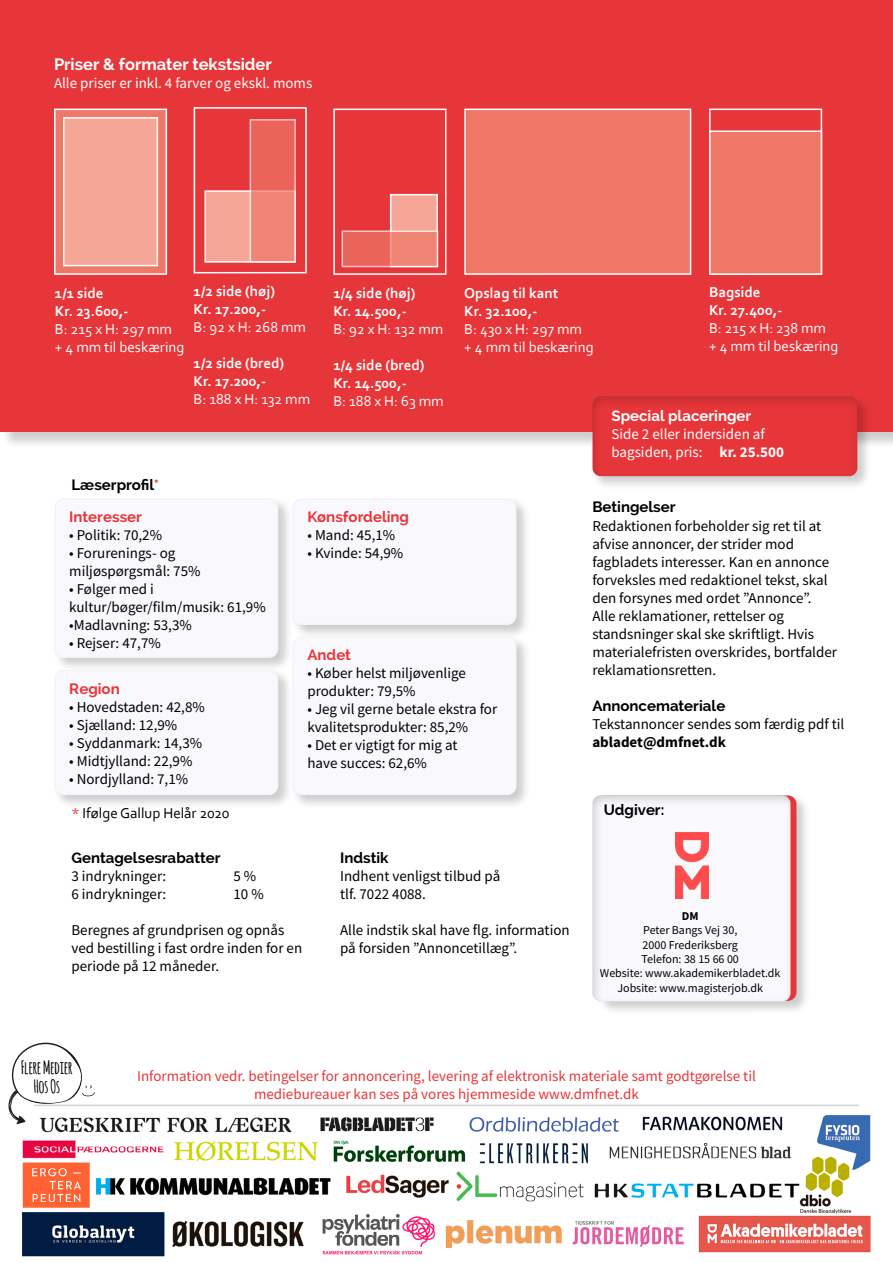
<style>
.page{position:relative;width:893px;height:1263px;background:#fff}
.page>*{position:absolute;margin:0;border:0;box-sizing:border-box;transform-origin:0 0}
.t1{font:700 18px/19.5px "Amatic";color:#000;text-align:center}
.t2{font:700 16.5px "Raleway";color:#fff}
.t3{font:15px/18px "Mada";color:#000}
.t4{font:700 15px/18px "Corbel";color:#fff}
.t5{font:15px/18px "Mada";color:#e7363a;text-align:center}
.t6{font:15px/18px "Corbel";color:#fff}
.t7{font:15px/18px "Mada";color:#fff}
.t8{font:700 15px "Raleway";color:#000}
.t9{font:700 15px "Raleway";color:#e7363a}
.t10{font:15px "Corbel";color:#000}
.t11{font:700 15px "Raleway";color:#fff}
.t12{font:700 15px "Mada";color:#000}
.t13{font:12px/14.4px "Mada";color:#000;text-align:center}
.t14{font:700 12px "Mada";color:#000}
.s1{color:#e7363a}
.s2{font-weight:700}
</style>
<div class="page">
<div style="left:1px;top:1px;width:892px;height:448px;background:#000;opacity:.2"></div>
<div style="left:0;top:0;width:893px;height:432px;background:#e7363a"></div>
<hr style="left:34px;top:1104px;width:825px;height:2px;background:#d4d4d6">
<div style="left:54px;top:109px;width:113px;height:166px;background:#ee7768;border:2px solid #fff"></div>
<div style="left:63px;top:117px;width:95px;height:149px;background:#f5a696;border:2px solid #fff"></div>
<div style="left:194px;top:107px;width:113px;height:166px;border:2px solid #fff"></div>
<div style="left:204px;top:190px;width:92px;height:73px;background:#f5a696;border:2px solid #fff"></div>
<div style="left:709px;top:109px;width:113px;height:166px;border:2px solid #fff"></div>
<div style="left:709px;top:130px;width:113px;height:145px;background:#ee7768;border:2px solid #fff"></div>
<div style="left:390px;top:194px;width:48px;height:73px;background:#f5a696;border:2px solid #fff"></div>
<div style="left:333px;top:109px;width:113px;height:166px;border:2px solid #fff"></div>
<div style="left:464px;top:109px;width:227px;height:166px;background:#ee7768;border:2px solid #fff"></div>
<svg style="left:250px;top:119px;width:46px;height:144px;background:#ee7c70"></svg>
<svg style="left:342px;top:230px;width:96px;height:37px;background:#ee7e73"></svg>
<div style="left:590px;top:394px;width:282px;height:96px;background:#000;opacity:.2"></div>
<div style="left:579px;top:384px;width:290px;height:93px;background:#000;opacity:.2"></div>
<div style="left:596px;top:793px;width:215px;height:222px;background:#000;opacity:.2"></div>
<div style="left:580px;top:785px;width:223px;height:219px;background:#000;opacity:.2"></div>
<img style="left:675px;top:832px;width:33px;height:66px">
<img style="left:22px;top:1115px;width:849px;height:141px">
<div style="left:52px;top:496px;width:240px;height:176px;background:#000;opacity:.2"></div>
<div style="left:55px;top:499px;width:223px;height:158px;background:#f9f9fd;border-radius:9px"></div>
<div style="left:54px;top:498px;width:224px;height:160px;border:2px solid #f5f3f8;border-radius:9px"></div>
<div style="left:52px;top:668px;width:240px;height:141px;background:#000;opacity:.2"></div>
<div style="left:55px;top:670px;width:223px;height:124px;background:#f9f9fd;border-radius:9px"></div>
<div style="left:54px;top:670px;width:224px;height:125px;border:2px solid #f5f3f8;border-radius:9px"></div>
<div style="left:290px;top:496px;width:241px;height:143px;background:#000;opacity:.2"></div>
<div style="left:293px;top:499px;width:223px;height:125px;background:#f9f9fd;border-radius:9px"></div>
<div style="left:292px;top:498px;width:225px;height:127px;border:2px solid #f5f3f8;border-radius:9px"></div>
<div style="left:290px;top:634px;width:241px;height:175px;background:#000;opacity:.2"></div>
<div style="left:293px;top:637px;width:223px;height:157px;background:#f9f9fd;border-radius:9px"></div>
<div style="left:292px;top:636px;width:225px;height:159px;border:2px solid #f5f3f8;border-radius:9px"></div>
<svg style="left:8px;top:1042px;width:87px;height:82px"></svg>
<p class="t2" style="left:54px;top:54px;width:219px">Priser &amp; formater tekstsider</p>
<p class="t7" style="left:54px;top:74px;width:260px">Alle priser er inkl. 4 farver og ekskl. moms</p>
<p class="t4" style="left:55px;top:283px;width:75px">1/1 side<br>Kr. 23.600,-</p>
<p class="t6" style="left:55px;top:319px;width:131px">B: 215 x H: 297 mm<br>+ 4 mm til beskæring</p>
<p class="t4" style="left:194px;top:282px;width:83px">1/2 side (høj)<br>Kr. 17.200,-</p>
<p class="t6" style="left:194px;top:318px;width:114px">B: 92 x H: 268 mm</p>
<p class="t4" style="left:194px;top:354px;width:92px">1/2 side (bred)<br>Kr. 17.200,-</p>
<p class="t6" style="left:194px;top:390px;width:118px">B: 188 x H: 132 mm</p>
<p class="t8" style="left:71px;top:476px;width:89px">Læserprofil<span class="s1">*</span></p>
<p class="t4" style="left:333px;top:283px;width:83px">1/4 side (høj)<br>Kr. 14.500,-</p>
<p class="t6" style="left:333px;top:319px;width:111px">B: 92 x H: 132 mm</p>
<p class="t4" style="left:333px;top:355px;width:92px">1/4 side (bred)<br>Kr. 14.500,-</p>
<p class="t6" style="left:333px;top:391px;width:112px">B: 188 x H: 63 mm</p>
<p class="t4" style="left:464px;top:283px;width:96px">Opslag til kant<br>Kr. 32.100,-</p>
<p class="t6" style="left:464px;top:319px;width:131px">B: 430 x H: 297 mm<br>+ 4 mm til beskæring</p>
<p class="t4" style="left:709px;top:283px;width:75px">Bagside<br>Kr. 27.400,-</p>
<p class="t6" style="left:709px;top:319px;width:131px">B: 215 x H: 238 mm<br>+ 4 mm til beskæring</p>
<p class="t11" style="left:611px;top:407px;width:141px">Special placeringer</p>
<p class="t7" style="left:611px;top:426px;width:174px">Side 2 eller indersiden af bagsiden, pris: <span class="s2">kr. 25.500</span></p>
<p class="t9" style="left:69px;top:509px;width:74px">Interesser</p>
<p class="t3" style="left:69px;top:527px;width:94px">• Politik: 70,2%</p>
<p class="t3" style="left:69px;top:545px;width:133px">• Forurenings- og miljøspørgsmål: 75%</p>
<p class="t3" style="left:69px;top:581px;width:198px">• Følger med i kultur/bøger/film/musik: 61,9%</p>
<p class="t3" style="left:69px;top:617px;width:124px">•Madlavning: 53,3%</p>
<p class="t3" style="left:69px;top:635px;width:93px">• Rejser: 47,7%</p>
<p class="t9" style="left:69px;top:680px;width:52px">Region</p>
<p class="t3" style="left:69px;top:698px;width:137px">• Hovedstaden: 42,8%</p>
<p class="t3" style="left:69px;top:716px;width:109px">• Sjælland: 12,9%</p>
<p class="t3" style="left:69px;top:734px;width:134px">• Syddanmark: 14,3%</p>
<p class="t3" style="left:69px;top:752px;width:125px">• Midtjylland: 22,9%</p>
<p class="t3" style="left:69px;top:770px;width:120px">• Nordjylland: 7,1%</p>
<p class="t10" style="left:71px;top:804px;width:160px"><span class="s1">*</span> Ifølge Gallup Helår 2020</p>
<p class="t9" style="left:307px;top:509px;width:103px">Kønsfordeling</p>
<p class="t3" style="left:307px;top:527px;width:89px">• Mand: 45,1%</p>
<p class="t3" style="left:307px;top:545px;width:97px">• Kvinde: 54,9%</p>
<p class="t9" style="left:307px;top:646px;width:45px">Andet</p>
<p class="t3" style="left:307px;top:665px;width:160px">• Køber helst miljøvenlige produkter: 79,5%</p>
<p class="t3" style="left:307px;top:701px;width:191px">• Jeg vil gerne betale ekstra for kvalitetsprodukter: 85,2%</p>
<p class="t3" style="left:307px;top:737px;width:152px">• Det er vigtigt for mig at have succes: 62,6%</p>
<p class="t8" style="left:71px;top:849px;width:151px">Gentagelsesrabatter</p>
<p class="t3" style="left:71px;top:868px;width:96px">3 indrykninger:</p>
<p class="t3" style="left:233px;top:868px;width:24px">5 %</p>
<p class="t3" style="left:71px;top:886px;width:96px">6 indrykninger:</p>
<p class="t3" style="left:233px;top:886px;width:32px">10 %</p>
<p class="t3" style="left:71px;top:922px;width:232px">Beregnes af grundprisen og opnås ved bestilling i fast ordre inden for en periode på 12 måneder.</p>
<p class="t8" style="left:340px;top:849px;width:50px">Indstik</p>
<p class="t3" style="left:340px;top:868px;width:162px">Indhent venligst tilbud på tlf. 7022 4088.</p>
<p class="t3" style="left:340px;top:922px;width:231px">Alle indstik skal have flg. information på forsiden ”Annoncetillæg”.</p>
<p class="t8" style="left:592px;top:499px;width:85px">Betingelser</p>
<p class="t3" style="left:592px;top:517px;width:246px">Redaktionen forbeholder sig ret til at afvise annoncer, der strider mod fagbladets interesser. Kan en annonce forveksles med redaktionel tekst, skal den forsynes med ordet ”Annonce”.<br>Alle reklamationer, rettelser og standsninger skal ske skriftligt. Hvis materialefristen overskrides, bortfalder reklamationsretten.</p>
<p class="t8" style="left:592px;top:697px;width:134px">Annoncemateriale</p>
<p class="t3" style="left:592px;top:715px;width:254px">Tekstannoncer sendes som færdig pdf til</p>
<p class="t12" style="left:592px;top:733px;width:135px">abladet@dmfnet.dk</p>
<p class="t8" style="left:604px;top:801px;width:62px">Udgiver:</p>
<p class="t14" style="left:682px;top:909px;width:18px">DM</p>
<p class="t13" style="left:600px;top:923px;width:182px">Peter Bangs Vej 30,<br>2000 Frederiksberg<br>Telefon: 38 15 66 00<br>Website: www.akademikerbladet.dk<br>Jobsite: www.magisterjob.dk</p>
<p class="t1" style="left:21px;top:1057px;width:53px">Flere Medier<br>Hos Os</p>
<p class="t5" style="left:137px;top:1067px;width:620px">Information vedr. betingelser for annoncering, levering af elektronisk materiale samt godtgørelse til mediebureauer kan ses på vores hjemmeside www.dmfnet.dk</p>
</div>
